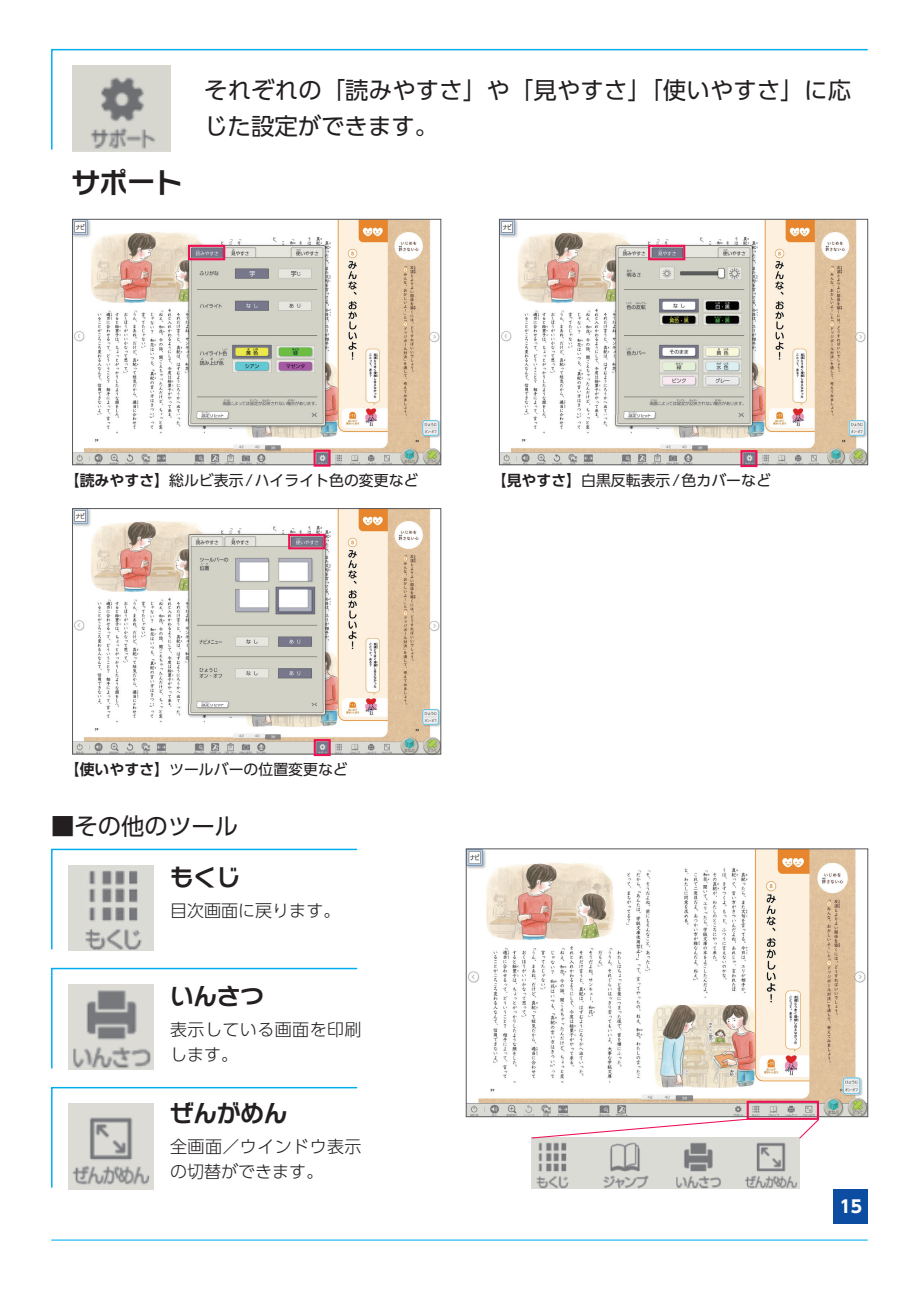
<style>
.page{position:relative;width:919px;height:1289px;background:#fff}
.page>*{position:absolute;margin:0;border:0;box-sizing:border-box;transform-origin:0 0}
.t1{font:700 27.6px "Typelabo N Std De";color:#231f20}
.t2{font:23.4px/36.2px "UD Shin Go Pro";letter-spacing:.005em;color:#231f20}
.t3{font:700 23.4px "Typelabo N Std De";color:#231f20}
.t4{font:300 16.95px/25.5px "UD Shin Go Pro";letter-spacing:.025em;color:#231f20}
.t5{font:300 16.95px "UD Shin Go Pro";color:#231f20}
.t6{font:700 16.95px "UD Shin Go Pro";color:#fff}
.t7{font:14.85px "UD Shin Go Pro";color:#231f20}
.s1{font-family:"UD Shin Go Pro De";font-weight:700}
</style>
<div class="page">
<img style="left:468px;top:850px;width:397px;height:264px">
<div style="left:466px;top:848px;width:401px;height:268px;border:1px solid #57585a"></div>
<svg style="left:51px;top:48px;width:817px;height:103px"></svg>
<svg style="left:51px;top:848px;width:307px;height:102px"></svg>
<svg style="left:51px;top:967px;width:307px;height:102px"></svg>
<svg style="left:51px;top:1086px;width:307px;height:102px"></svg>
<img style="left:74px;top:221px;width:365px;height:242px">
<div style="left:72px;top:219px;width:369px;height:246px;border:1px solid #57585a"></div>
<img style="left:74px;top:510px;width:365px;height:242px">
<div style="left:72px;top:508px;width:369px;height:246px;border:1px solid #57585a"></div>
<img style="left:501px;top:221px;width:364px;height:242px">
<div style="left:499px;top:219px;width:368px;height:246px;border:1px solid #57585a"></div>
<div style="left:313px;top:449px;width:17px;height:17px;border:2px solid #ed1255"></div>
<div style="left:740px;top:450px;width:17px;height:17px;border:2px solid #ed1255"></div>
<div style="left:314px;top:739px;width:17px;height:17px;border:2px solid #ed1255"></div>
<div style="left:746px;top:1100px;width:73px;height:19px;border:2px solid #ed1255"></div>
<img style="left:531px;top:1137px;width:268px;height:51px">
<svg style="left:531px;top:1118px;width:217px;height:21px"></svg>
<svg style="left:798px;top:1118px;width:21px;height:21px"></svg>
<hr style="left:52px;top:1239px;width:815px;height:1px;background:#00aeef">
<div style="left:188px;top:245px;width:37px;height:15px;border:2px solid #ed1255"></div>
<div style="left:648px;top:245px;width:37px;height:15px;border:2px solid #ed1255"></div>
<div style="left:288px;top:534px;width:37px;height:15px;border:2px solid #ed1255"></div>
<img style="left:72px;top:66px;width:98px;height:85px">
<img style="left:68px;top:865px;width:85px;height:85px">
<img style="left:68px;top:984px;width:85px;height:85px">
<img style="left:68px;top:1103px;width:85px;height:85px">
<div style="left:833px;top:1188px;width:34px;height:34px;background:#0d4da1"></div>
<h1 class="t1" style="left:72px;top:161px;width:112px">サポート</h1>
<h2 class="t2" style="left:204px;top:72px;width:648px">それぞれの「読みやすさ」や「見やすさ」「使いやすさ」に応じた設定ができます。</h2>
<p class="t7" style="left:65px;top:468px;width:355px"><span class="s1">【読みやすさ】</span>総ルビ表示/ハイライト色の変更など</p>
<p class="t7" style="left:491px;top:468px;width:281px"><span class="s1">【見やすさ】</span>白黒反転表示/色カバーなど</p>
<p class="t7" style="left:65px;top:757px;width:284px"><span class="s1">【使いやすさ】</span>ツールバーの位置変更など</p>
<h2 class="t2" style="left:51px;top:807px;width:189px">■その他のツール</h2>
<h2 class="t3" style="left:170px;top:859px;width:72px">もくじ</h2>
<p class="t5" style="left:170px;top:896px;width:172px">目次画面に戻ります。</p>
<h2 class="t3" style="left:170px;top:978px;width:95px">いんさつ</h2>
<p class="t4" style="left:170px;top:1016px;width:193px">表示している画面を印刷します。</p>
<h2 class="t3" style="left:170px;top:1095px;width:118px">ぜんがめん</h2>
<p class="t4" style="left:170px;top:1133px;width:193px">全画面／ウインドウ表示の切替ができます。</p>
<p class="t6" style="left:839px;top:1192px;width:24px">15</p>
</div>
